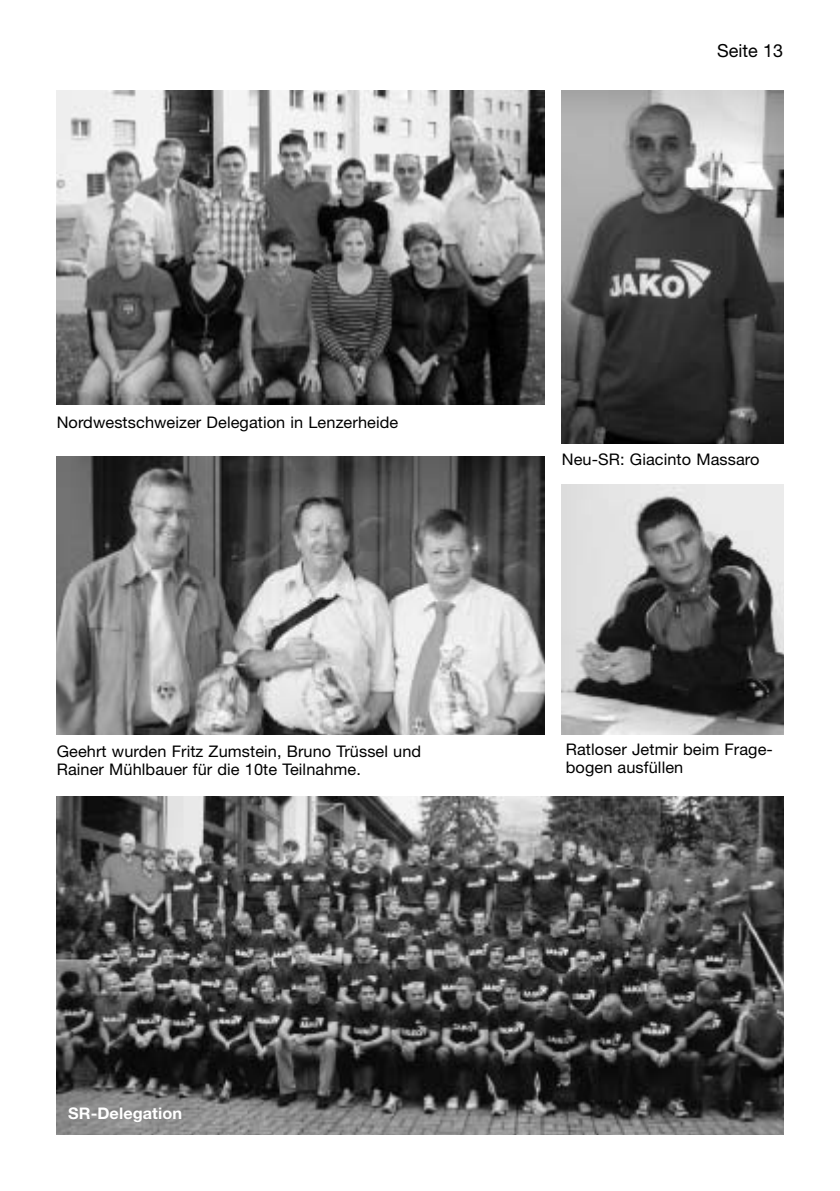
<style>
.page{position:relative;width:840px;height:1191px;background:#fff}
.page>*{position:absolute;margin:0;border:0;box-sizing:border-box;transform-origin:0 0}
.t1{font:18px "Helvetica Neue";color:#000}
.t2{font:16px/18px "Helvetica Neue";letter-spacing:.005em;color:#000}
.t3{font:700 16px "Helvetica Neue";letter-spacing:.005em;color:#fff}
</style>
<div class="page">
<img style="left:57px;top:796px;width:725px;height:338px">
<img style="left:57px;top:456px;width:487px;height:278px">
<img style="left:561px;top:91px;width:221px;height:352px">
<img style="left:57px;top:91px;width:487px;height:313px">
<img style="left:561px;top:484px;width:221px;height:250px">
<p class="t1" style="left:716px;top:44px;width:68px">Seite 13</p>
<p class="t2" style="left:57px;top:414px;width:343px">Nordwestschweizer Delegation in Lenzerheide</p>
<p class="t2" style="left:57px;top:743px;width:366px">Geehrt wurden Fritz Zumstein, Bruno Trüssel und<br>Rainer Mühlbauer für die 10te Teilnahme.</p>
<p class="t3" style="left:68px;top:1108px;width:115px">SR-Delegation</p>
<p class="t2" style="left:561px;top:452px;width:199px">Neu-SR: Giacinto Massaro</p>
<p class="t2" style="left:565px;top:742px;width:208px">Ratloser Jetmir beim Frage&shy;bogen ausfüllen</p>
</div>
